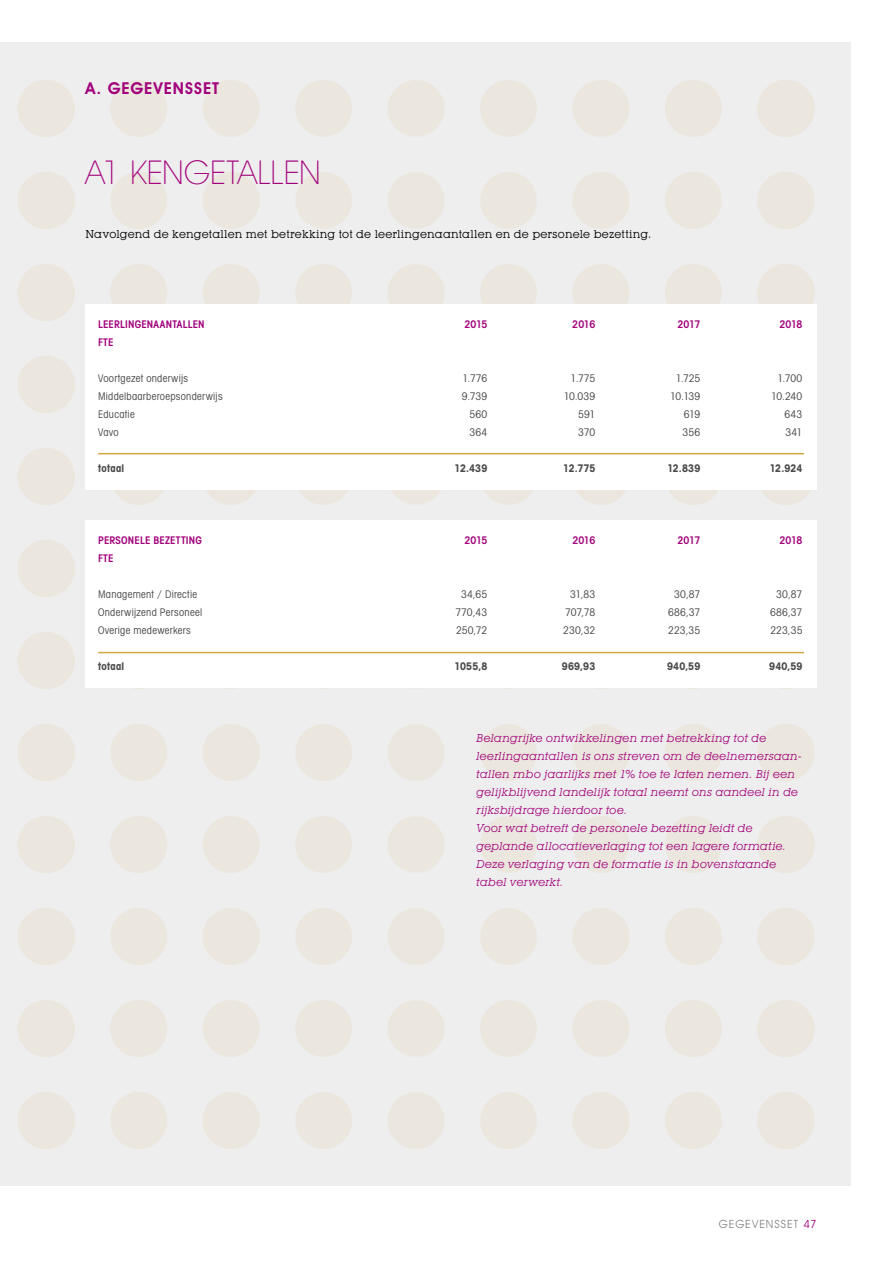
<style>
.page{position:relative;width:893px;height:1263px;background:#fff}
.page>*{position:absolute;margin:0;border:0;box-sizing:border-box;transform-origin:0 0}
.t1{font:200 33px "Avant Garde IT Cby BT";letter-spacing:-.005em;color:#a2027b}
.t2{font:600 16.5px "Avant Garde IT Cby BT";letter-spacing:.055em;color:#a2027b}
.t3{font:11.4px "Avant Garde IT Cby BT";letter-spacing:.085em;color:#868688}
.t4{font:11.4px "Avant Garde IT Cby BT";color:#a2027b}
.t5{font:italic 11.25px/18px "Lubalin Graph IT Cby BT";letter-spacing:.015em;color:#a2027b}
.t6{font:11.25px "Lubalin Graph IT Cby BT";letter-spacing:.01em;color:#000}
.t7{font:condensed 10.5px "Avant Garde IT Cby BT";letter-spacing:.025em;color:#4b4b4d}
.t8{font:600 condensed 10.5px "Avant Garde IT Cby BT";letter-spacing:.015em;color:#a2027b}
.t9{font:700 condensed 10.5px "Avant Garde IT Cby BT";letter-spacing:.02em;color:#4b4b4d}
</style>
<div class="page">
<div style="left:0;top:43px;width:850px;height:1143px;background:#eeeeef"></div>
<div style="left:18px;top:80px;width:57px;height:57px;background:#ebe7de;border-radius:50%"></div>
<svg style="left:110px;top:80px;width:57px;height:57px"></svg>
<svg style="left:203px;top:80px;width:57px;height:57px"></svg>
<svg style="left:295px;top:80px;width:57px;height:57px"></svg>
<svg style="left:388px;top:80px;width:56px;height:57px"></svg>
<svg style="left:480px;top:80px;width:57px;height:57px"></svg>
<svg style="left:573px;top:80px;width:56px;height:57px"></svg>
<svg style="left:665px;top:80px;width:57px;height:57px"></svg>
<svg style="left:757px;top:80px;width:58px;height:57px"></svg>
<div style="left:18px;top:172px;width:57px;height:57px;background:#ebe7de;border-radius:50%"></div>
<svg style="left:110px;top:172px;width:57px;height:57px"></svg>
<svg style="left:203px;top:172px;width:57px;height:57px"></svg>
<svg style="left:295px;top:172px;width:57px;height:57px"></svg>
<svg style="left:388px;top:172px;width:56px;height:57px"></svg>
<svg style="left:480px;top:172px;width:57px;height:57px"></svg>
<svg style="left:573px;top:172px;width:56px;height:57px"></svg>
<svg style="left:665px;top:172px;width:57px;height:57px"></svg>
<svg style="left:757px;top:172px;width:58px;height:57px"></svg>
<div style="left:18px;top:264px;width:57px;height:57px;background:#ebe7de;border-radius:50%"></div>
<svg style="left:110px;top:264px;width:57px;height:40px"></svg>
<svg style="left:203px;top:264px;width:57px;height:40px"></svg>
<svg style="left:295px;top:264px;width:57px;height:40px"></svg>
<svg style="left:388px;top:264px;width:56px;height:40px"></svg>
<svg style="left:480px;top:264px;width:57px;height:40px"></svg>
<svg style="left:573px;top:264px;width:56px;height:40px"></svg>
<svg style="left:665px;top:264px;width:57px;height:40px"></svg>
<svg style="left:757px;top:264px;width:58px;height:40px"></svg>
<div style="left:18px;top:356px;width:57px;height:57px;background:#ebe7de;border-radius:50%"></div>
<div style="left:18px;top:448px;width:57px;height:57px;background:#ebe7de;border-radius:50%"></div>
<svg style="left:114px;top:490px;width:50px;height:15px"></svg>
<svg style="left:207px;top:490px;width:49px;height:15px"></svg>
<svg style="left:299px;top:490px;width:49px;height:15px"></svg>
<svg style="left:392px;top:490px;width:49px;height:15px"></svg>
<svg style="left:484px;top:490px;width:49px;height:15px"></svg>
<svg style="left:576px;top:490px;width:50px;height:15px"></svg>
<svg style="left:669px;top:490px;width:49px;height:15px"></svg>
<svg style="left:761px;top:490px;width:50px;height:15px"></svg>
<div style="left:18px;top:540px;width:57px;height:57px;background:#ebe7de;border-radius:50%"></div>
<div style="left:18px;top:632px;width:57px;height:57px;background:#ebe7de;border-radius:50%"></div>
<div style="left:18px;top:724px;width:57px;height:57px;background:#ebe7de;border-radius:50%"></div>
<svg style="left:110px;top:724px;width:57px;height:57px"></svg>
<svg style="left:203px;top:724px;width:57px;height:57px"></svg>
<svg style="left:295px;top:724px;width:57px;height:57px"></svg>
<svg style="left:388px;top:724px;width:56px;height:57px"></svg>
<svg style="left:480px;top:724px;width:57px;height:57px"></svg>
<svg style="left:573px;top:724px;width:56px;height:57px"></svg>
<svg style="left:665px;top:724px;width:57px;height:57px"></svg>
<svg style="left:757px;top:724px;width:58px;height:57px"></svg>
<div style="left:18px;top:816px;width:57px;height:57px;background:#ebe7de;border-radius:50%"></div>
<svg style="left:110px;top:816px;width:57px;height:57px"></svg>
<svg style="left:203px;top:816px;width:57px;height:57px"></svg>
<svg style="left:295px;top:816px;width:57px;height:57px"></svg>
<svg style="left:388px;top:816px;width:56px;height:57px"></svg>
<svg style="left:480px;top:816px;width:57px;height:57px"></svg>
<svg style="left:573px;top:816px;width:56px;height:57px"></svg>
<svg style="left:665px;top:816px;width:57px;height:57px"></svg>
<svg style="left:757px;top:816px;width:58px;height:57px"></svg>
<div style="left:18px;top:908px;width:57px;height:57px;background:#ebe7de;border-radius:50%"></div>
<svg style="left:110px;top:908px;width:57px;height:57px"></svg>
<svg style="left:203px;top:908px;width:57px;height:57px"></svg>
<svg style="left:295px;top:908px;width:57px;height:57px"></svg>
<svg style="left:388px;top:908px;width:56px;height:57px"></svg>
<svg style="left:480px;top:908px;width:57px;height:57px"></svg>
<svg style="left:573px;top:908px;width:56px;height:57px"></svg>
<svg style="left:665px;top:908px;width:57px;height:57px"></svg>
<svg style="left:757px;top:908px;width:58px;height:57px"></svg>
<div style="left:18px;top:1000px;width:57px;height:57px;background:#ebe7de;border-radius:50%"></div>
<svg style="left:110px;top:1000px;width:57px;height:57px"></svg>
<svg style="left:203px;top:1000px;width:57px;height:57px"></svg>
<svg style="left:295px;top:1000px;width:57px;height:57px"></svg>
<svg style="left:388px;top:1000px;width:56px;height:57px"></svg>
<svg style="left:480px;top:1000px;width:57px;height:57px"></svg>
<svg style="left:573px;top:1000px;width:56px;height:57px"></svg>
<svg style="left:665px;top:1000px;width:57px;height:57px"></svg>
<svg style="left:757px;top:1000px;width:58px;height:57px"></svg>
<div style="left:18px;top:1092px;width:57px;height:57px;background:#ebe7de;border-radius:50%"></div>
<svg style="left:110px;top:1092px;width:57px;height:57px"></svg>
<svg style="left:203px;top:1092px;width:57px;height:57px"></svg>
<svg style="left:295px;top:1092px;width:57px;height:57px"></svg>
<svg style="left:388px;top:1092px;width:56px;height:57px"></svg>
<svg style="left:480px;top:1092px;width:57px;height:57px"></svg>
<svg style="left:573px;top:1092px;width:56px;height:57px"></svg>
<svg style="left:665px;top:1092px;width:57px;height:57px"></svg>
<svg style="left:757px;top:1092px;width:58px;height:57px"></svg>
<div style="left:85px;top:304px;width:732px;height:186px;background:#fff"></div>
<div style="left:85px;top:520px;width:732px;height:168px;background:#fff"></div>
<hr style="left:98px;top:453px;width:706px;height:1px;background:#d4a944">
<hr style="left:98px;top:652px;width:706px;height:1px;background:#d4a944">
<h2 class="t2" style="left:85px;top:78px;width:135px">A. GEGEVENSSET</h2>
<h1 class="t1" style="left:85px;top:152px;width:237px">A1 KENGETALLEN</h1>
<p class="t6" style="left:85px;top:227px;width:567px">Navolgend de kengetallen met betrekking tot de leerlingenaantallen en de personele bezetting.</p>
<p class="t8" style="left:98px;top:317px;width:108px">LEERLINGENAANTALLEN</p>
<p class="t8" style="left:464px;top:317px;width:24px">2015</p>
<p class="t8" style="left:572px;top:317px;width:24px">2016</p>
<p class="t8" style="left:677px;top:317px;width:24px">2017</p>
<p class="t8" style="left:779px;top:317px;width:24px">2018</p>
<p class="t8" style="left:98px;top:335px;width:17px">FTE</p>
<p class="t7" style="left:98px;top:371px;width:92px">Voortgezet onderwijs</p>
<p class="t7" style="left:463px;top:371px;width:26px">1.776</p>
<p class="t7" style="left:571px;top:371px;width:26px">1.775</p>
<p class="t7" style="left:676px;top:371px;width:26px">1.725</p>
<p class="t7" style="left:777px;top:371px;width:27px">1.700</p>
<p class="t7" style="left:98px;top:389px;width:126px">Middelbaarberoepsonderwijs</p>
<p class="t7" style="left:462px;top:389px;width:27px">9.739</p>
<p class="t7" style="left:564px;top:389px;width:33px">10.039</p>
<p class="t7" style="left:670px;top:389px;width:32px">10.139</p>
<p class="t7" style="left:771px;top:389px;width:33px">10.240</p>
<p class="t7" style="left:98px;top:407px;width:38px">Educatie</p>
<p class="t7" style="left:469px;top:407px;width:19px">560</p>
<p class="t7" style="left:578px;top:407px;width:19px">591</p>
<p class="t7" style="left:684px;top:407px;width:18px">619</p>
<p class="t7" style="left:784px;top:407px;width:19px">643</p>
<p class="t7" style="left:98px;top:425px;width:22px">Vavo</p>
<p class="t7" style="left:469px;top:425px;width:19px">364</p>
<p class="t7" style="left:578px;top:425px;width:19px">370</p>
<p class="t7" style="left:683px;top:425px;width:19px">356</p>
<p class="t7" style="left:785px;top:425px;width:18px">341</p>
<p class="t9" style="left:98px;top:461px;width:28px">totaal</p>
<p class="t9" style="left:454px;top:461px;width:34px">12.439</p>
<p class="t9" style="left:563px;top:461px;width:34px">12.775</p>
<p class="t9" style="left:667px;top:461px;width:34px">12.839</p>
<p class="t9" style="left:770px;top:461px;width:34px">12.924</p>
<p class="t8" style="left:98px;top:533px;width:105px">PERSONELE BEZETTING</p>
<p class="t8" style="left:464px;top:533px;width:24px">2015</p>
<p class="t8" style="left:572px;top:533px;width:24px">2016</p>
<p class="t8" style="left:677px;top:533px;width:24px">2017</p>
<p class="t8" style="left:779px;top:533px;width:24px">2018</p>
<p class="t8" style="left:98px;top:551px;width:17px">FTE</p>
<p class="t7" style="left:98px;top:587px;width:100px">Management / Directie</p>
<p class="t7" style="left:461px;top:587px;width:28px">34,65</p>
<p class="t7" style="left:570px;top:587px;width:27px">31,83</p>
<p class="t7" style="left:674px;top:587px;width:28px">30,87</p>
<p class="t7" style="left:776px;top:587px;width:28px">30,87</p>
<p class="t7" style="left:98px;top:605px;width:106px">Onderwijzend Personeel</p>
<p class="t7" style="left:455px;top:605px;width:33px">770,43</p>
<p class="t7" style="left:565px;top:605px;width:32px">707,78</p>
<p class="t7" style="left:668px;top:605px;width:34px">686,37</p>
<p class="t7" style="left:770px;top:605px;width:34px">686,37</p>
<p class="t7" style="left:98px;top:623px;width:94px">Overige medewerkers</p>
<p class="t7" style="left:456px;top:623px;width:33px">250,72</p>
<p class="t7" style="left:563px;top:623px;width:34px">230,32</p>
<p class="t7" style="left:668px;top:623px;width:34px">223,35</p>
<p class="t7" style="left:770px;top:623px;width:34px">223,35</p>
<p class="t9" style="left:98px;top:659px;width:28px">totaal</p>
<p class="t9" style="left:454px;top:659px;width:34px">1055,8</p>
<p class="t9" style="left:562px;top:659px;width:35px">969,93</p>
<p class="t9" style="left:667px;top:659px;width:35px">940,59</p>
<p class="t9" style="left:769px;top:659px;width:35px">940,59</p>
<p class="t5" style="left:477px;top:728px;width:327px">Belangrijke ontwikkelingen met betrekking tot de leerlingaantallen is ons streven om de deelnemersaan&shy;tallen mbo jaarlijks met 1% toe te laten nemen. Bij een gelijkblijvend landelijk totaal neemt ons aandeel in de rijksbijdrage hierdoor toe.<br>Voor wat betreft de personele bezetting leidt de geplande allocatieverlaging tot een lagere formatie.<br>Deze verlaging van de formatie is in bovenstaande tabel verwerkt.</p>
<p class="t3" style="left:719px;top:1217px;width:81px">GEGEVENSSET</p>
<p class="t4" style="left:803px;top:1217px;width:15px">47</p>
</div>
